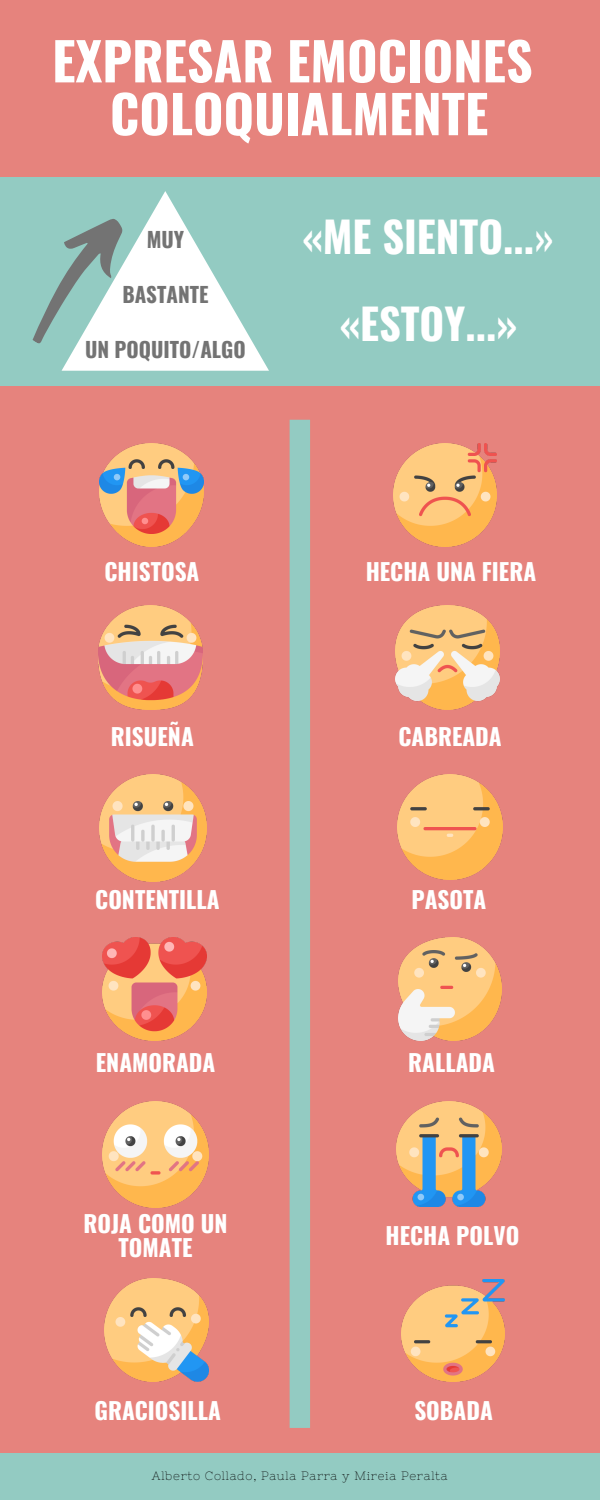
<style>
.page{position:relative;width:600px;height:1500px;background:#e6837d}
.page>*{position:absolute;margin:0;border:0;box-sizing:border-box;transform-origin:0 0}
.t1{font:700 52.2px/52.8px "Oswald";color:#fff;text-align:center}
.t2{font:700 42.4px/86.4px "Oswald";color:#fff;text-align:center}
.t3{font:700 23.3px/23.7px "Oswald";color:#fff;text-align:center}
.t4{font:700 21px "Oswald";color:#737373}
.t5{font:12px "Nixie One";letter-spacing:.06em;color:#000}
.s1{font-weight:400}
</style>
<div class="page">
<div style="left:0;top:1453px;width:600px;height:47px;background:#93cbc2"></div>
<img style="left:100px;top:443px;width:103px;height:104px">
<img style="left:99px;top:606px;width:103px;height:103px">
<img style="left:397px;top:1102px;width:105px;height:105px">
<img style="left:393px;top:443px;width:104px;height:104px">
<img style="left:103px;top:1101px;width:106px;height:106px">
<img style="left:396px;top:606px;width:103px;height:103px">
<img style="left:401px;top:1279px;width:103px;height:103px">
<img style="left:100px;top:775px;width:106px;height:106px">
<img style="left:103px;top:937px;width:103px;height:104px">
<img style="left:398px;top:937px;width:104px;height:104px">
<img style="left:105px;top:1278px;width:103px;height:104px">
<img style="left:398px;top:775px;width:104px;height:105px">
<div style="left:290px;top:420px;width:20px;height:1008px;background:#93cbc2"></div>
<div style="left:0;top:177px;width:600px;height:208px;background:#93cbc2"></div>
<svg style="left:62px;top:191px;width:207px;height:180px;fill:#fff"></svg>
<svg style="left:32px;top:203px;width:106px;height:156px"></svg>
<h1 class="t1" style="left:52px;top:32px;width:482px">EXPRESAR EMOCIONES<br>COLOQUIALMENTE</h1>
<p class="t4" style="left:147px;top:223px;width:39px">MUY</p>
<p class="t4" style="left:122px;top:278px;width:88px">BASTANTE</p>
<p class="t4" style="left:85px;top:333px;width:162px">UN POQUITO/ALGO</p>
<h2 class="t2" style="left:302px;top:192px;width:254px">«ME SIENTO...<span class="s1">» </span>«ESTOY...»</h2>
<p class="t3" style="left:104px;top:559px;width:97px">CHISTOSA</p>
<p class="t3" style="left:366px;top:559px;width:172px">HECHA UNA FIERA</p>
<p class="t3" style="left:111px;top:724px;width:84px">RISUEÑA</p>
<p class="t3" style="left:398px;top:724px;width:105px">CABREADA</p>
<p class="t3" style="left:95px;top:887px;width:126px">CONTENTILLA</p>
<p class="t3" style="left:412px;top:887px;width:76px">PASOTA</p>
<p class="t3" style="left:96px;top:1050px;width:121px">ENAMORADA</p>
<p class="t3" style="left:408px;top:1050px;width:88px">RALLADA</p>
<p class="t3" style="left:84px;top:1211px;width:145px">ROJA COMO UN<br>TOMATE</p>
<p class="t3" style="left:386px;top:1223px;width:135px">HECHA POLVO</p>
<p class="t3" style="left:94px;top:1398px;width:128px">GRACIOSILLA</p>
<p class="t3" style="left:414px;top:1398px;width:80px">SOBADA</p>
<p class="t5" style="left:152px;top:1468px;width:297px">Alberto Collado, Paula Parra y Mireia Peralta</p>
</div>
